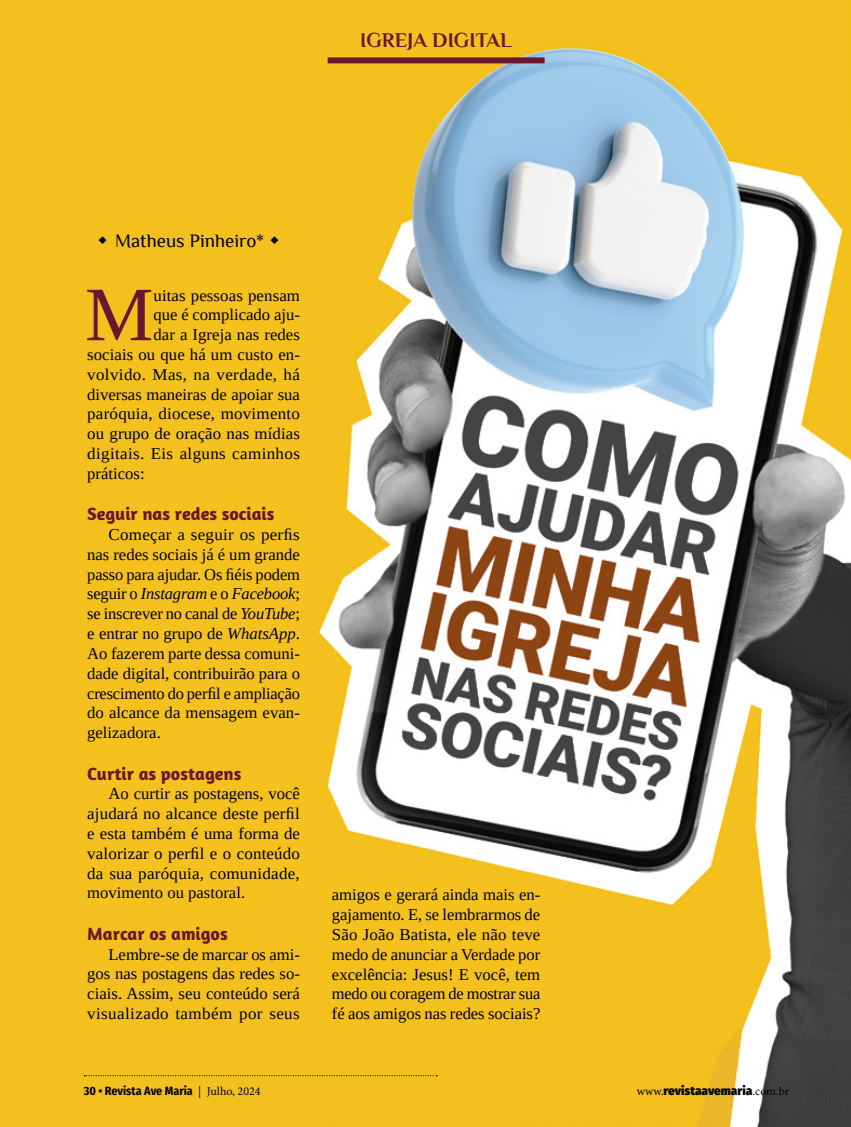
<style>
.page{position:relative;width:851px;height:1127px;background:#fff}
.page>*{position:absolute;margin:0;border:0;box-sizing:border-box;transform-origin:0 0}
.t1{font:76.95px "Tinos";color:#6a162f}
.t2{font:700 21px "Philosopher";color:#6a162f}
.t3{font:19.05px "Philosopher";color:#000}
.t4{font:700 18px "Amaranth";color:#6a162f}
.t5{font:16.5px/19.8px "Tinos";letter-spacing:.005em;color:#000;text-align:justify}
.t6{font:700 12px "Fira Sans Condensed";color:#000}
.t7{font:900 12px "Fira Sans";color:#000}
.s1{font-style:italic}
.s2{font-family:"Minion Pro";font-weight:400}
</style>
<div class="page">
<img style="left:0;top:0;width:850px;height:1127px">
<div style="left:327px;top:0;width:217px;height:62px;background:#f4c01e"></div>
<div style="left:327px;top:57px;width:217px;height:6px;background:#6a162f"></div>
<svg style="left:84px;top:1075px;width:353px;height:1px"></svg>
<svg style="left:99px;top:236px;width:8px;height:8px"></svg>
<svg style="left:271px;top:236px;width:7px;height:8px"></svg>
<p class="t2" style="left:360px;top:29px;width:153px">IGREJA DIGITAL</p>
<p class="t3" style="left:115px;top:231px;width:151px">Matheus Pinheiro*</p>
<h1 class="t1" style="left:85px;top:265px;width:70px">M</h1>
<p class="t5" style="left:153px;top:285px;width:148px">uitas pessoas pensam</p>
<p class="t5" style="left:153px;top:305px;width:148px">que é complicado aju-</p>
<p class="t5" style="left:153px;top:325px;width:148px">dar a Igreja nas redes</p>
<p class="t5" style="left:87px;top:344px;width:214px">sociais ou que há um custo en-</p>
<p class="t5" style="left:87px;top:364px;width:214px">volvido. Mas, na verdade, há</p>
<p class="t5" style="left:87px;top:384px;width:214px">diversas maneiras de apoiar sua</p>
<p class="t5" style="left:87px;top:404px;width:214px">paróquia, diocese, movimento</p>
<p class="t5" style="left:87px;top:424px;width:214px">ou grupo de oração nas mídias</p>
<p class="t5" style="left:87px;top:443px;width:214px">digitais. Eis alguns caminhos</p>
<p class="t5" style="left:87px;top:463px;width:59px">práticos:</p>
<p class="t4" style="left:87px;top:503px;width:189px">Seguir nas redes sociais</p>
<p class="t5" style="left:87px;top:524px;width:214px;text-indent:21px">Começar a seguir os perfis nas redes sociais já é um grande passo para ajudar. Os fiéis podem seguir o <span class="s1">Instagram</span> e o <span class="s1">Facebook</span>; se inscrever no canal de <span class="s1">YouTube</span>; e entrar no grupo de <span class="s1">WhatsApp</span>.<br>Ao fazerem parte dessa comuni&shy;dade digital, contribuirão para o crescimento do perfil e ampliação do alcance da mensagem evan&shy;gelizadora.</p>
<p class="t4" style="left:87px;top:762px;width:156px">Curtir as postagens</p>
<p class="t5" style="left:87px;top:784px;width:214px;text-indent:21px">Ao curtir as postagens, você ajudará no alcance deste perfil e esta também é uma forma de valorizar o perfil e o conteúdo da sua paróquia, comunidade, movimento ou pastoral.</p>
<p class="t4" style="left:87px;top:922px;width:142px">Marcar os amigos</p>
<p class="t5" style="left:87px;top:944px;width:214px;text-indent:21px">Lembre-se de marcar os ami&shy;gos nas postagens das redes so&shy;ciais. Assim, seu conteúdo será visualizado também por seus</p>
<p class="t5" style="left:332px;top:885px;width:210px">amigos e gerará ainda mais en&shy;gajamento. E, se lembrarmos de São João Batista, ele não teve medo de anunciar a Verdade por excelência: Jesus! E você, tem medo ou coragem de mostrar sua fé aos amigos nas redes sociais?</p>
<p class="t6" style="left:84px;top:1081px;width:178px">30 • Revista Ave Maria <span class="s2">| Julho, 2024</span></p>
<p class="t7" style="left:636px;top:1080px;width:154px"><span class="s2">www.</span>revistaavemaria<span class="s2">.com.br</span></p>
</div>
